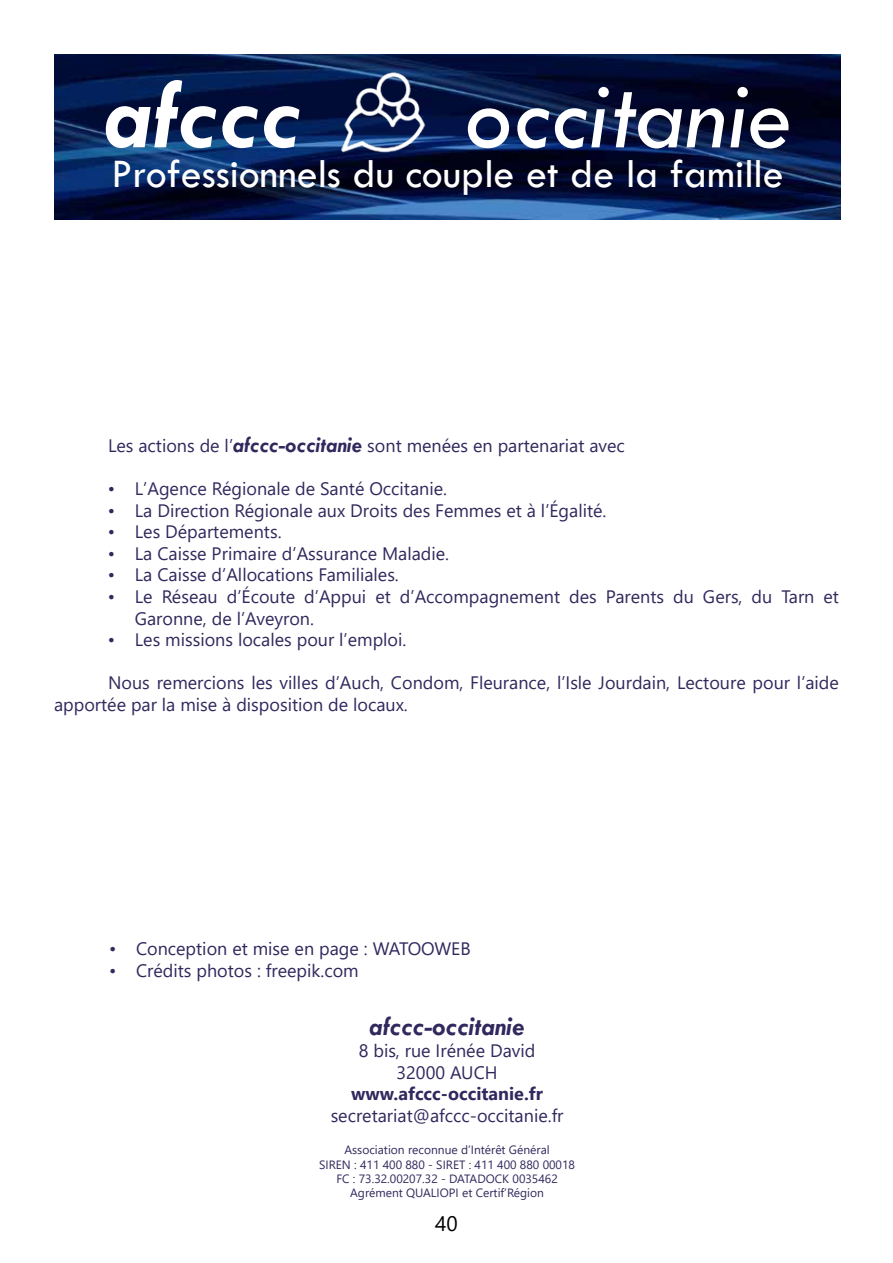
<style>
.page{position:relative;width:893px;height:1263px;background:#fff}
.page>*{position:absolute;margin:0;border:0;box-sizing:border-box;transform-origin:0 0}
.t1{font:italic 97.5px "Tw Cen";color:#fff}
.t2{font:italic 700 97.5px "Tw Cen";color:#fff}
.t3{font:42px "Tw Cen";color:#fff}
.t4{font:italic 700 27px "Tw Cen";color:#31285d}
.t5{font:21px "Segoe UI";color:#000}
.t6{font:18px/21.6px "Segoe UI";color:#31285d}
.t7{font:700 18px "Segoe UI";color:#31285d}
.t8{font:12px/14.4px "Segoe UI";color:#31285d;text-align:center}
.s1{font-family:"Tw Cen";font-weight:700;font-style:italic;font-size:22.5px}
</style>
<div class="page">
<img style="left:54px;top:54px;width:786px;height:166px">
<img style="left:337px;top:65px;width:94px;height:88px">
<h1 class="t2" style="left:104px;top:58px;width:198px">afccc</h1>
<h1 class="t1" style="left:464px;top:58px;width:328px">occitanie</h1>
<h2 class="t3" style="left:112px;top:149px;width:674px">Professionnels du couple et de la famille</h2>
<p class="t6" style="left:108px;top:433px;width:518px">Les actions de l’<span class="s1">afccc-occitanie</span> sont menées en partenariat avec</p>
<p class="t6" style="left:108px;top:476px;width:341px">• L’Agence Régionale de Santé Occitanie.</p>
<p class="t6" style="left:108px;top:498px;width:500px">• La Direction Régionale aux Droits des Femmes et à l’Égalité.</p>
<p class="t6" style="left:108px;top:519px;width:175px">• Les Départements.</p>
<p class="t6" style="left:108px;top:541px;width:343px">• La Caisse Primaire d’Assurance Maladie.</p>
<p class="t6" style="left:108px;top:563px;width:293px">• La Caisse d’Allocations Familiales.</p>
<p class="t6" style="left:135px;top:584px;width:706px;text-indent:-27px">• Le Réseau d’Écoute d’Appui et d’Accompagnement des Parents du Gers, du Tarn et<br>Garonne, de l’Aveyron.</p>
<p class="t6" style="left:108px;top:627px;width:300px">• Les missions locales pour l’emploi.</p>
<p class="t6" style="left:54px;top:671px;width:786px;text-indent:54px">Nous remercions les villes d’Auch, Condom, Fleurance, l’Isle Jourdain, Lectoure pour l’aide apportée par la mise à disposition de locaux.</p>
<p class="t6" style="left:109px;top:936px;width:363px">• Conception et mise en page : WATOOWEB</p>
<p class="t6" style="left:109px;top:958px;width:251px">• Crédits photos : freepik.com</p>
<h3 class="t4" style="left:370px;top:1010px;width:157px">afccc-occitanie</h3>
<p class="t6" style="left:359px;top:1038px;width:178px;text-align:center">8 bis, rue Irénée David<br>32000 AUCH</p>
<p class="t7" style="left:351px;top:1077px;width:193px">www.afccc-occitanie.fr</p>
<p class="t6" style="left:331px;top:1103px;width:234px">secretariat@afccc-occitanie.fr</p>
<p class="t8" style="left:319px;top:1142px;width:257px">Association reconnue d’Intérêt Général<br>SIREN : 411 400 880 - SIRET : 411 400 880 00018<br>FC : 73.32.00207.32 - DATADOCK 0035462<br>Agrément QUALIOPI et Certif’Région</p>
<p class="t5" style="left:435px;top:1204px;width:24px">40</p>
</div>
